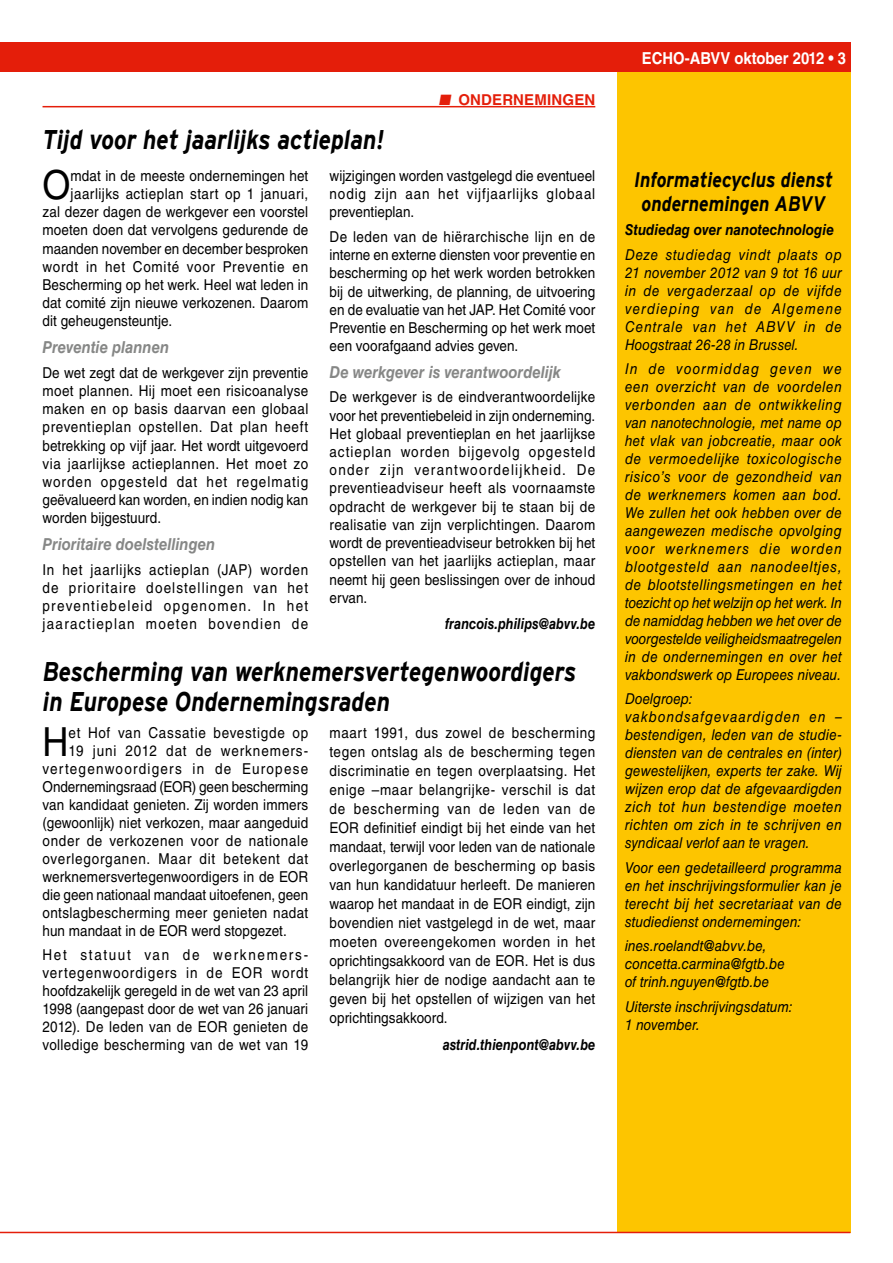
<style>
.page{position:relative;width:893px;height:1263px;background:#fff}
.page>*{position:absolute;margin:0;border:0;box-sizing:border-box;transform-origin:0 0}
.t1{font:40.05px "Helvetica LT Std";color:#000;scale:.9 1}
.t2{font:italic 700 27px/30px "Interstate";color:#000;scale:.85 1}
.t3{font:italic 700 21px/24px "Interstate";color:#000;text-align:center;scale:.85 1}
.t4{font:italic 700 16.5px "Helvetica LT Std";color:#868786;scale:.9 1}
.t5{font:700 16.5px "Helvetica LT Std";color:#fff;scale:.9 1}
.t6{font:15px/18.1px "Helvetica LT Std";letter-spacing:.01em;color:#000;text-align:justify;scale:.9 1}
.t7{font:italic 15px/18px "Helvetica LT Std";letter-spacing:.005em;color:#000;text-align:justify;scale:.9 1}
.t8{font:15px "Helvetica LT Std";letter-spacing:.05em;color:#000;scale:.9 1}
.t9{font:italic 700 15px "Helvetica LT Std";color:#000;scale:.85 1}
.t10{font:15px "Helvetica LT Std";letter-spacing:.03em;color:#000;scale:.9 1}
.t11{font:15px "Helvetica LT Std";letter-spacing:.035em;color:#000;scale:.9 1}
.t12{font:15px "Helvetica LT Std";letter-spacing:.055em;color:#000;scale:.9 1}
.t13{font:15px "Helvetica LT Std";letter-spacing:.045em;color:#000;scale:.9 1}
.t14{font:15px "Helvetica LT Std";letter-spacing:.09em;color:#000;scale:.9 1}
.t15{font:italic 700 15px "Helvetica LT Std";color:#000;scale:.9 1}
.t16{font:15px "Helvetica LT Std";letter-spacing:.07em;color:#000;scale:.9 1}
.t17{font:700 15px "Helvetica LT Std";letter-spacing:.01em;color:#e41e0a}
</style>
<div class="page">
<div style="left:0;top:43px;width:850px;height:29px;background:#e41e0a"></div>
<div style="left:617px;top:72px;width:233px;height:1161px;background:#fdc500"></div>
<hr style="left:0;top:1232px;width:850px;height:1px;background:#e41e0a">
<hr style="left:43px;top:106px;width:552px;height:1px;background:#e41e0a">
<p class="t17" style="left:439px;top:90px;width:158px">■ ONDERNEMINGEN</p>
<h2 class="t2" style="left:43px;top:124px;width:403px">Tijd voor het jaarlijks actieplan!</h2>
<h1 class="t1" style="left:43px;top:162px;width:33px">O</h1>
<p class="t6" style="left:71px;top:166px;width:266px">mdat in de meeste ondernemingen het</p>
<p class="t6" style="left:330px;top:166px;width:297px">wijzigingen worden vastgelegd die eventueel nodig zijn aan het vijfjaarlijks globaal preventieplan.</p>
<p class="t6" style="left:330px;top:227px;width:297px">De leden van de hiërarchische lijn en de interne en externe diensten voor preventie en bescherming op het werk worden betrokken bij de uitwerking, de planning, de uitvoering en de evaluatie van het JAP. Het Comité voor Preventie en Bescherming op het werk moet een voorafgaand advies geven.</p>
<p class="t4" style="left:330px;top:362px;width:259px">De werkgever is verantwoordelijk</p>
<p class="t6" style="left:330px;top:388px;width:297px">De werkgever is de eindverantwoordelijke voor het preventiebeleid in zijn onderneming.<br>Het globaal preventieplan en het jaarlijkse actieplan worden bijgevolg opgesteld onder zijn verantwoordelijkheid. De preventieadviseur heeft als voornaamste opdracht de werkgever bij te staan bij de realisatie van zijn verplichtingen. Daarom wordt de preventieadviseur betrokken bij het opstellen van het jaarlijks actieplan, maar neemt hij geen beslissingen over de inhoud ervan.</p>
<p class="t9" style="left:445px;top:615px;width:178px">francois.philips@abvv.be</p>
<h2 class="t2" style="left:43px;top:656px;width:629px">Bescherming van werknemersvertegenwoordigers in Europese Ondernemingsraden</h2>
<h1 class="t1" style="left:43px;top:719px;width:30px">H</h1>
<p class="t8" style="left:69px;top:724px;width:268px">et Hof van Cassatie bevestigde op</p>
<p class="t11" style="left:71px;top:185px;width:266px">jaarlijks actieplan start op 1 januari,</p>
<p class="t6" style="left:43px;top:203px;width:297px">zal dezer dagen de werkgever een voorstel</p>
<p class="t6" style="left:43px;top:221px;width:297px">moeten doen dat vervolgens gedurende de</p>
<p class="t6" style="left:43px;top:239px;width:297px">maanden november en december besproken</p>
<p class="t8" style="left:43px;top:258px;width:297px">wordt in het Comité voor Preventie en</p>
<p class="t6" style="left:43px;top:276px;width:297px">Bescherming op het werk. Heel wat leden in</p>
<p class="t6" style="left:43px;top:294px;width:297px">dat comité zijn nieuwe verkozenen. Daarom</p>
<p class="t6" style="left:43px;top:312px;width:146px">dit geheugensteuntje.</p>
<p class="t4" style="left:43px;top:337px;width:142px">Preventie plannen</p>
<p class="t6" style="left:43px;top:363px;width:297px">De wet zegt dat de werkgever zijn preventie moet plannen. Hij moet een risicoanalyse maken en op basis daarvan een globaal preventieplan opstellen. Dat plan heeft betrekking op vijf jaar. Het wordt uitgevoerd via jaarlijkse actieplannen. Het moet zo worden opgesteld dat het regelmatig geëvalueerd kan worden, en indien nodig kan worden bijgestuurd.</p>
<p class="t4" style="left:43px;top:534px;width:193px">Prioritaire doelstellingen</p>
<p class="t6" style="left:43px;top:560px;width:297px">In het jaarlijks actieplan (JAP) worden de prioritaire doelstellingen van het preventiebeleid opgenomen. In het jaaractieplan moeten bovendien de</p>
<p class="t6" style="left:330px;top:723px;width:297px;line-height:19px">maart 1991, dus zowel de bescherming tegen ontslag als de bescherming tegen discriminatie en tegen overplaatsing. Het enige –maar belangrijke- verschil is dat de bescherming van de leden van de EOR definitief eindigt bij het einde van het mandaat, terwijl voor leden van de nationale overlegorganen de bescherming op basis van hun kandidatuur herleeft. De manieren waarop het mandaat in de EOR eindigt, zijn bovendien niet vastgelegd in de wet, maar moeten overeengekomen worden in het oprichtingsakkoord van de EOR. Het is dus belangrijk hier de nodige aandacht aan te geven bij het opstellen of wijzigen van het oprichtingsakkoord.</p>
<p class="t9" style="left:443px;top:1036px;width:181px">astrid.thienpont@abvv.be</p>
<p class="t16" style="left:69px;top:742px;width:268px">19 juni 2012 dat de werknemers-</p>
<p class="t14" style="left:43px;top:760px;width:297px">vertegenwoordigers in de Europese</p>
<p class="t6" style="left:43px;top:777px;width:297px">Ondernemingsraad (EOR) geen bescherming</p>
<p class="t6" style="left:43px;top:795px;width:297px">van kandidaat genieten. Zij worden immers</p>
<p class="t6" style="left:43px;top:813px;width:297px">(gewoonlijk) niet verkozen, maar aangeduid</p>
<p class="t13" style="left:43px;top:832px;width:297px">onder de verkozenen voor de nationale</p>
<p class="t12" style="left:43px;top:850px;width:297px">overlegorganen. Maar dit betekent dat</p>
<p class="t6" style="left:43px;top:867px;width:297px">werknemersvertegenwoordigers in de EOR</p>
<p class="t6" style="left:43px;top:885px;width:297px">die geen nationaal mandaat uitoefenen, geen</p>
<p class="t10" style="left:43px;top:904px;width:297px">ontslagbescherming meer genieten nadat</p>
<p class="t6" style="left:43px;top:921px;width:273px">hun mandaat in de EOR werd stopgezet.</p>
<p class="t6" style="left:43px;top:946px;width:297px">Het statuut van de werknemers&shy;vertegenwoordigers in de EOR wordt hoofdzakelijk geregeld in de wet van 23 april 1998 (aangepast door de wet van 26 januari 2012). De leden van de EOR genieten de volledige bescherming van de wet van 19</p>
<p class="t5" style="left:642px;top:48px;width:229px">ECHO-ABVV oktober 2012 • 3</p>
<h3 class="t3" style="left:634px;top:167px;width:235px">Informatiecyclus dienst ondernemingen ABVV</h3>
<p class="t15" style="left:625px;top:221px;width:233px">Studiedag over nanotechnologie</p>
<p class="t7" style="left:625px;top:245px;width:242px">Deze studiedag vindt plaats op 21 november 2012 van 9 tot 16 uur in de vergaderzaal op de vijfde verdieping van de Algemene Centrale van het ABVV in de Hoogstraat 26-28 in Brussel.</p>
<p class="t7" style="left:625px;top:360px;width:243px">In de voormiddag geven we een overzicht van de voordelen verbonden aan de ontwikkeling van nanotechnologie, met name op het vlak van jobcreatie, maar ook de vermoedelijke toxicologische risico’s voor de gezondheid van de werknemers komen aan bod.<br>We zullen het ook hebben over de aangewezen medische opvolging voor werknemers die worden blootgesteld aan nanodeeltjes, de blootstellingsmetingen en het toezicht op het welzijn op het werk. In de namiddag hebben we het over de voorgestelde veiligheidsmaatregelen in de ondernemingen en over het vakbondswerk op Europees niveau.</p>
<p class="t7" style="left:625px;top:690px;width:242px;text-align:left">Doelgroep: vakbondsafgevaardigden en – bestendigen, leden van de studie&shy;diensten van de centrales en (inter) gewestelijken, experts ter zake. Wij wijzen erop dat de afgevaardigden zich tot hun bestendige moeten richten om zich in te schrijven en syndicaal verlof aan te vragen.</p>
<p class="t7" style="left:625px;top:858px;width:242px">Voor een gedetailleerd programma en het inschrijvingsformulier kan je terecht bij het secretariaat van de studiedienst ondernemingen:</p>
<p class="t7" style="left:625px;top:937px;width:179px;text-align:left">ines.roelandt@abvv.be, concetta.carmina@fgtb.be of trinh.nguyen@fgtb.be</p>
<p class="t7" style="left:625px;top:997px;width:187px">Uiterste inschrijvingsdatum:<br>1 november.</p>
</div>
